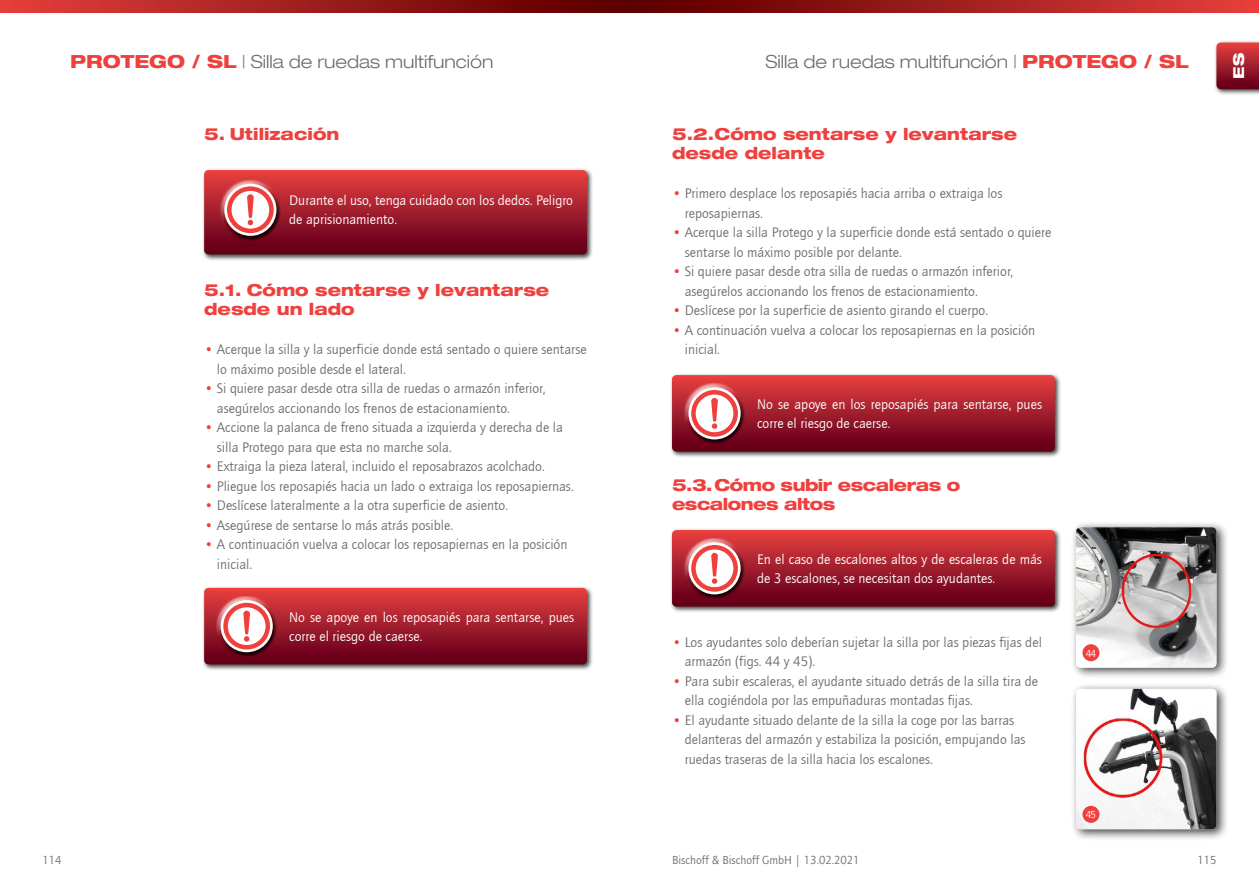
<style>
.page{position:relative;width:1259px;height:893px;background:#fff}
.page>*{position:absolute;margin:0;border:0;box-sizing:border-box;transform-origin:0 0}
.t1{font:300 18px "Helve Neu Lig Ext";color:#6d6e71}
.t2{font:800 16.5px/19.5px "Helve Neu Hea Ext";color:#ef403d}
.t3{font:800 16.5px/19.5px "Helve Neu Hea Ext";letter-spacing:-.03em;color:#ef403d}
.t4{font:800 15px "Helve Neu Hea Ext";color:#fff}
.t5{font:14.25px/19.5px "Quay Sans";color:#6d6e71}
.t6{font:14.25px/19.5px "Quay Sans";color:#fff}
.t7{font:12px "Quay Sans";color:#6d6e71}
.t8{font:10.5px "Quay Sans";color:#fff}
.s1{font-family:"Helve Neu Hea Ext";font-weight:800;color:#ef403d}
.s2{color:#ef403d}
</style>
<div class="page">
<svg style="left:0;top:0;width:629px;height:12px;background:#9d1d1b"></svg>
<svg style="left:629px;top:0;width:630px;height:12px;background:#9e1d1b"></svg>
<div style="left:1213px;top:40px;width:46px;height:56px;background:#000;opacity:.75"></div>
<svg style="left:1216px;top:43px;width:43px;height:46px;background:#a31f2e"></svg>
<div style="left:1070px;top:521px;width:159px;height:158px;background:#000;opacity:.75"></div>
<img style="left:1076px;top:527px;width:140px;height:141px">
<div style="left:1070px;top:682px;width:159px;height:159px;background:#000;opacity:.75"></div>
<img style="left:1076px;top:689px;width:140px;height:140px">
<div style="left:1082px;top:644px;width:17px;height:17px;background:#ef403d;border-radius:50%"></div>
<div style="left:1082px;top:806px;width:17px;height:17px;background:#ef403d;border-radius:50%"></div>
<div style="left:201px;top:168px;width:392px;height:93px;background:#000;opacity:.75"></div>
<svg style="left:204px;top:170px;width:383px;height:84px;background:#a62835"></svg>
<div style="left:227px;top:186px;width:47px;height:47px;border:4px solid #ef403d;border-radius:50%"></div>
<div style="left:201px;top:585px;width:392px;height:86px;background:#000;opacity:.75"></div>
<svg style="left:204px;top:588px;width:383px;height:76px;background:#a72936"></svg>
<div style="left:223px;top:603px;width:47px;height:46px;border:4px solid #ef403d;border-radius:50%"></div>
<div style="left:669px;top:373px;width:392px;height:86px;background:#000;opacity:.75"></div>
<svg style="left:672px;top:375px;width:382px;height:77px;background:#a72937"></svg>
<div style="left:691px;top:390px;width:47px;height:47px;border:4px solid #ef403d;border-radius:50%"></div>
<div style="left:669px;top:528px;width:392px;height:85px;background:#000;opacity:.75"></div>
<svg style="left:672px;top:530px;width:382px;height:77px;background:#a62936"></svg>
<div style="left:691px;top:545px;width:47px;height:47px;border:4px solid #ef403d;border-radius:50%"></div>
<p class="t1" style="left:70px;top:50px;width:425px"><span class="s1">PROTEGO / SL</span> | Silla de ruedas multifunción</p>
<p class="t1" style="left:765px;top:50px;width:425px">Silla de ruedas multifunción | <span class="s1">PROTEGO / SL</span></p>
<p class="t4" style="left:1229px;top:79px;width:27px;rotate:-90deg">ES</p>
<p class="t2" style="left:204px;top:123px;width:137px">5. Utilización</p>
<p class="t6" style="left:289px;top:190px;width:285px">Durante el uso, tenga cuidado con los dedos. Peligro de aprisionamiento.</p>
<p class="t2" style="left:204px;top:279px;width:347px">5.1. Cómo sentarse y levantarse desde un lado</p>
<p class="t5" style="left:217px;top:340px;width:371px;text-indent:-13px"><span class="s2">•</span> Acerque la silla y la superficie donde está sentado o quiere sentarse lo máximo posible desde el lateral.</p>
<p class="t5" style="left:217px;top:379px;width:330px;text-indent:-13px"><span class="s2">•</span> Si quiere pasar desde otra silla de ruedas o armazón inferior, asegúrelos accionando los frenos de estacionamiento.</p>
<p class="t5" style="left:217px;top:418px;width:347px;text-indent:-13px"><span class="s2">•</span> Accione la palanca de freno situada a izquierda y derecha de la silla Protego para que esta no marche sola.</p>
<p class="t5" style="left:204px;top:457px;width:342px"><span class="s2">•</span> Extraiga la pieza lateral, incluido el reposabrazos acolchado.</p>
<p class="t5" style="left:204px;top:476px;width:371px"><span class="s2">•</span> Pliegue los reposapiés hacia un lado o extraiga los reposapiernas.</p>
<p class="t5" style="left:204px;top:496px;width:305px"><span class="s2">•</span> Deslícese lateralmente a la otra superficie de asiento.</p>
<p class="t5" style="left:204px;top:515px;width:250px"><span class="s2">•</span> Asegúrese de sentarse lo más atrás posible.</p>
<p class="t5" style="left:217px;top:535px;width:352px;text-indent:-13px"><span class="s2">•</span> A continuación vuelva a colocar los reposapiernas en la posición inicial.</p>
<p class="t6" style="left:289px;top:607px;width:286px">No se apoye en los reposapiés para sentarse, pues corre el riesgo de caerse.</p>
<p class="t2" style="left:672px;top:123px;width:347px">5.2.Cómo sentarse y levantarse desde delante</p>
<p class="t5" style="left:685px;top:184px;width:319px;text-indent:-13px"><span class="s2">•</span> Primero desplace los reposapiés hacia arriba o extraiga los reposapiernas.</p>
<p class="t5" style="left:685px;top:223px;width:368px;text-indent:-13px"><span class="s2">•</span> Acerque la silla Protego y la superficie donde está sentado o quiere sentarse lo máximo posible por delante.</p>
<p class="t5" style="left:685px;top:262px;width:330px;text-indent:-13px"><span class="s2">•</span> Si quiere pasar desde otra silla de ruedas o armazón inferior, asegúrelos accionando los frenos de estacionamiento.</p>
<p class="t5" style="left:672px;top:301px;width:317px"><span class="s2">•</span> Deslícese por la superficie de asiento girando el cuerpo.</p>
<p class="t5" style="left:685px;top:320px;width:352px;text-indent:-13px"><span class="s2">•</span> A continuación vuelva a colocar los reposapiernas en la posición inicial.</p>
<p class="t6" style="left:757px;top:395px;width:286px">No se apoye en los reposapiés para sentarse, pues corre el riesgo de caerse.</p>
<p class="t3" style="left:672px;top:474px;width:290px">5.3.Cómo subir escaleras o escalones altos</p>
<p class="t6" style="left:757px;top:550px;width:286px">En el caso de escalones altos y de escaleras de más de 3 escalones, se necesitan dos ayudantes.</p>
<p class="t5" style="left:685px;top:632px;width:359px;text-indent:-13px"><span class="s2">•</span> Los ayudantes solo deberían sujetar la silla por las piezas fijas del armazón (figs. 44 y 45).</p>
<p class="t5" style="left:685px;top:671px;width:355px;text-indent:-13px"><span class="s2">•</span> Para subir escaleras, el ayudante situado detrás de la silla tira de ella cogiéndola por las empuñaduras montadas fijas.</p>
<p class="t5" style="left:685px;top:710px;width:342px;text-indent:-13px"><span class="s2">•</span> El ayudante situado delante de la silla la coge por las barras delanteras del armazón y estabiliza la posición, empujando las ruedas traseras de la silla hacia los escalones.</p>
<p class="t8" style="left:1086px;top:647px;width:12px">44</p>
<p class="t8" style="left:1086px;top:809px;width:12px">45</p>
<p class="t7" style="left:672px;top:853px;width:189px">Bischoff &amp; Bischoff GmbH | 13.02.2021</p>
<p class="t7" style="left:43px;top:853px;width:21px">114</p>
<p class="t7" style="left:1197px;top:853px;width:21px">115</p>
</div>
